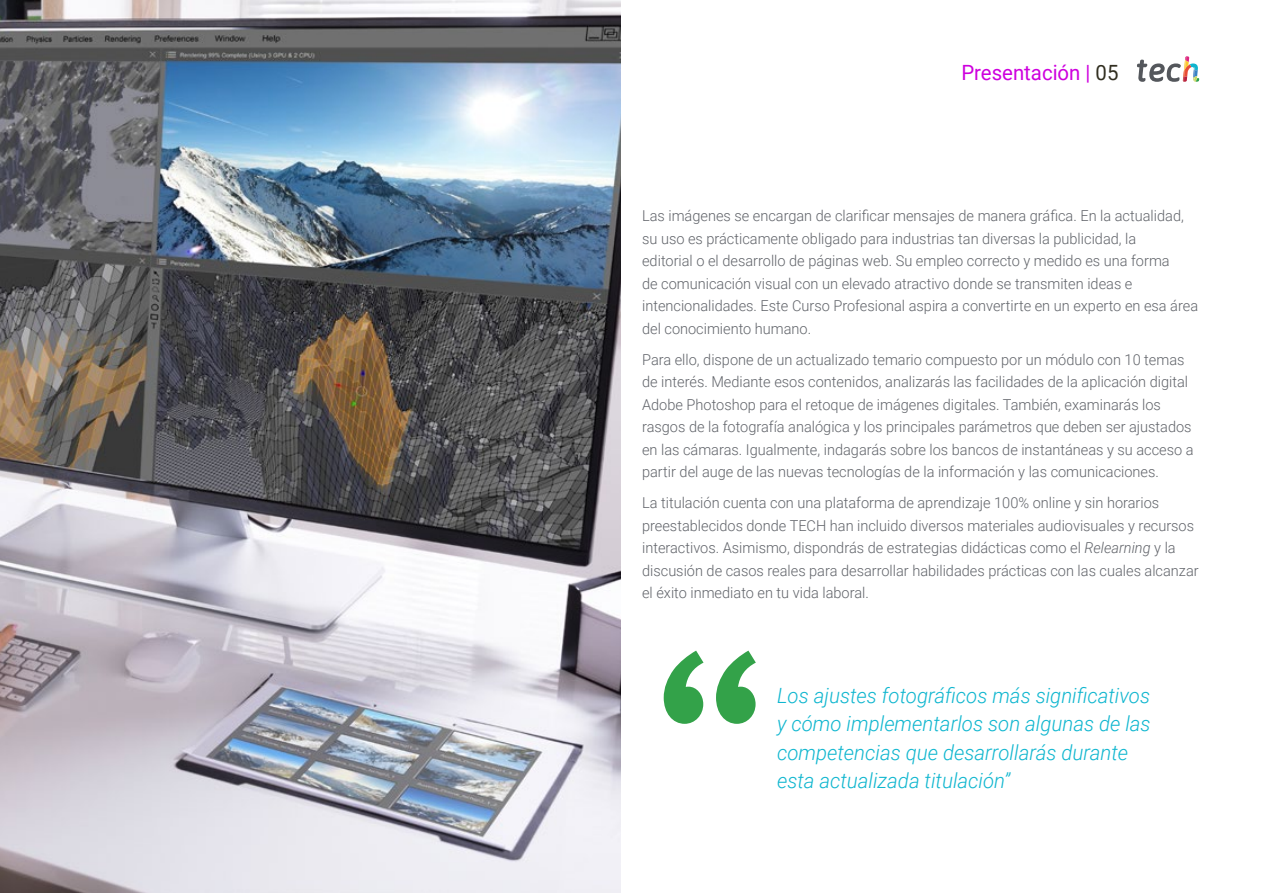
<style>
.page{position:relative;width:1263px;height:893px;background:#fff}
.page>*{position:absolute;margin:0;border:0;box-sizing:border-box;transform-origin:0 0}
.t1{font:italic 300 21px/28.5px "Roboto";color:#0fb6cf}
.t2{font:21px "Roboto";color:#ce00de}
.t3{font:300 15px/22.5px "Roboto";color:#61646a}
.s1{color:#312e20}
.s2{font-style:italic}
</style>
<div class="page">
<svg style="left:664px;top:651px;width:92px;height:73px"></svg>
<img style="left:0;top:0;width:621px;height:893px">
<svg style="left:1137px;top:56px;width:62px;height:26px"></svg>
<h1 class="t2" style="left:961px;top:57px;width:159px">Presentación | <span class="s1">05</span></h1>
<p class="t3" style="left:642px;top:204px;width:557px">Las imágenes se encargan de clarificar mensajes de manera gráfica. En la actualidad, su uso es prácticamente obligado para industrias tan diversas la publicidad, la<br>editorial o el desarrollo de páginas web. Su empleo correcto y medido es una forma<br>de comunicación visual con un elevado atractivo donde se transmiten ideas e intencionalidades. Este Curso Profesional aspira a convertirte en un experto en esa área del conocimiento humano.</p>
<p class="t3" style="left:642px;top:348px;width:553px">Para ello, dispone de un actualizado temario compuesto por un módulo con 10 temas de interés. Mediante esos contenidos, analizarás las facilidades de la aplicación digital Adobe Photoshop para el retoque de imágenes digitales. También, examinarás los rasgos de la fotografía analógica y los principales parámetros que deben ser ajustados en las cámaras. Igualmente, indagarás sobre los bancos de instantáneas y su acceso a partir del auge de las nuevas tecnologías de la información y las comunicaciones.</p>
<p class="t3" style="left:642px;top:491px;width:558px">La titulación cuenta con una plataforma de aprendizaje 100% online y sin horarios preestablecidos donde TECH han incluido diversos materiales audiovisuales y recursos interactivos. Asimismo, dispondrás de estrategias didácticas como el <span class="s2">Relearning</span> y la discusión de casos reales para desarrollar habilidades prácticas con las cuales alcanzar el éxito inmediato en tu vida laboral.</p>
<h1 class="t1" style="left:777px;top:680px;width:375px">Los ajustes fotográficos más significativos y cómo implementarlos son algunas de las competencias que desarrollarás durante esta actualizada titulación”</h1>
</div>
